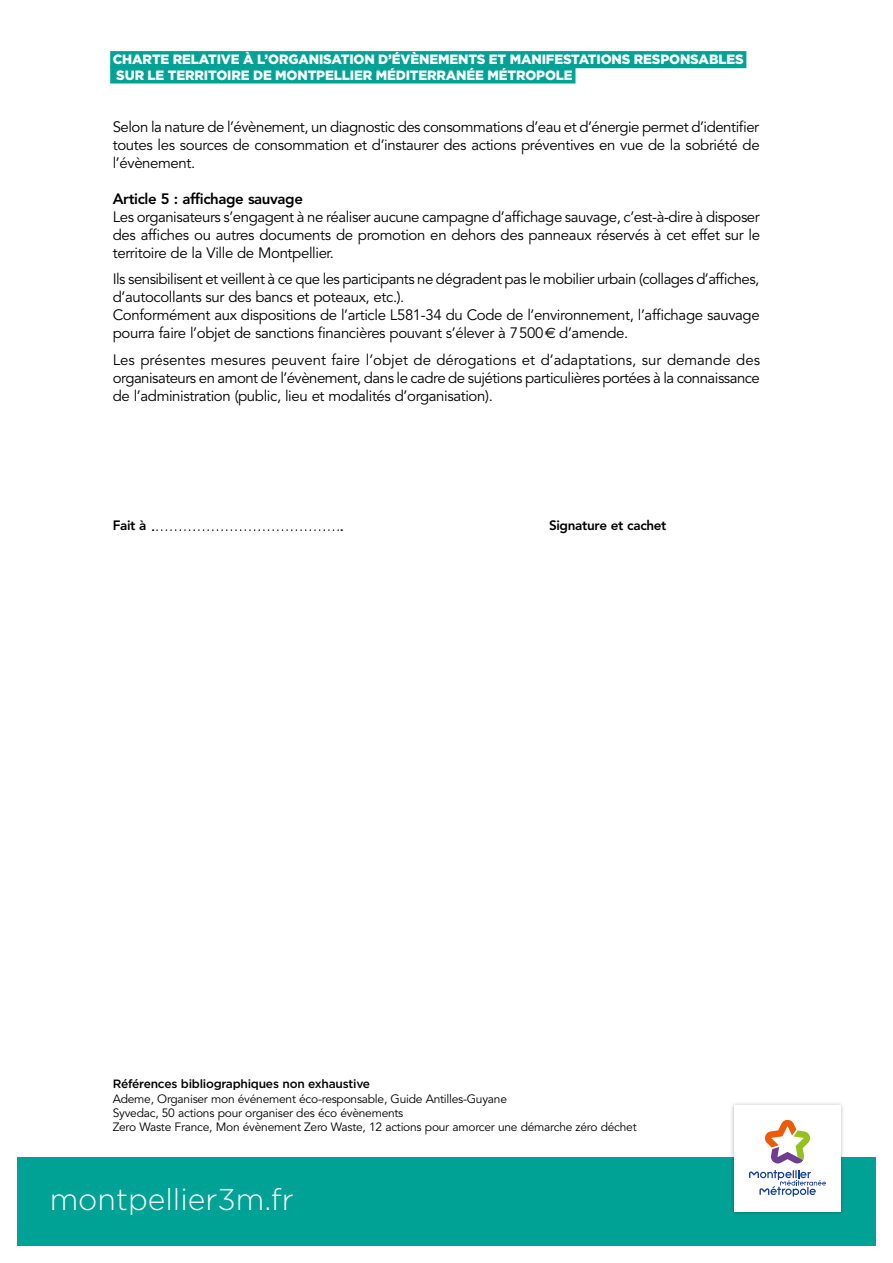
<style>
.page{position:relative;width:893px;height:1263px;background:#fff}
.page>*{position:absolute;margin:0;border:0;box-sizing:border-box;transform-origin:0 0}
.t1{font:300 30.15px "Gotham";color:#fff}
.t2{font:15px/18px "Avenir";letter-spacing:-.025em;color:#000;text-align:justify}
.t3{font:15px "Avenir Black 4";letter-spacing:-.025em;color:#000}
.t4{font:900 13.5px/15.3px "Gotham";letter-spacing:-.01em;color:#fff}
.t5{font:13.5px "Avenir Black 4";letter-spacing:-.025em;color:#000}
.t6{font:12px/14.4px "Avenir";letter-spacing:-.02em;color:#000}
.t7{font:500 12px "Gotham";letter-spacing:-.02em;color:#000}
.s1{font-family:"Euro Sans"}
</style>
<div class="page">
<div style="left:17px;top:1158px;width:859px;height:88px;background:#00a295"></div>
<img style="left:728px;top:1103px;width:119px;height:111px">
<svg style="left:734px;top:1105px;width:107px;height:106px"></svg>
<svg style="left:153px;top:529px;width:189px;height:2px"></svg>
<div style="left:110px;top:51px;width:636px;height:17px;background:#00a295"></div>
<div style="left:110px;top:66px;width:465px;height:17px;background:#00a295"></div>
<p class="t4" style="left:113px;top:52px;width:632px">CHARTE RELATIVE À L’ORGANISATION D’ÉVÈNEMENTS ET MANIFESTATIONS RESPONSABLES<br>SUR LE TERRITOIRE DE MONTPELLIER MÉDITERRANÉE MÉTROPOLE</p>
<p class="t2" style="left:113px;top:118px;width:648px">Selon la nature de l’évènement, un diagnostic des consommations d’eau et d’énergie permet d’identifier toutes les sources de consommation et d’instaurer des actions préventives en vue de la sobriété de l’évènement.</p>
<p class="t3" style="left:113px;top:189px;width:192px">Article 5 : affichage sauvage</p>
<p class="t2" style="left:113px;top:208px;width:649px">Les organisateurs s’engagent à ne réaliser aucune campagne d’affichage sauvage, c’est-à-dire à disposer des affiches ou autres documents de promotion en dehors des panneaux réservés à cet effet sur le territoire de la Ville de Montpellier.</p>
<p class="t2" style="left:113px;top:270px;width:648px;text-align:left">Ils sensibilisent et veillent à ce que les participants ne dégradent pas le mobilier urbain (collages d’affiches, d’autocollants sur des bancs et poteaux, etc.).<br>Conformément aux dispositions de l’article L581-34 du Code de l’environnement, l’affichage sauvage pourra faire l’objet de sanctions financières pouvant s’élever à 7500<span class="s1">€</span> d’amende.</p>
<p class="t2" style="left:113px;top:351px;width:649px">Les présentes mesures peuvent faire l’objet de dérogations et d’adaptations, sur demande des organisateurs en amont de l’évènement, dans le cadre de sujétions particulières portées à la connaissance de l’administration (public, lieu et modalités d’organisation).</p>
<p class="t5" style="left:113px;top:517px;width:35px">Fait à</p>
<p class="t5" style="left:549px;top:517px;width:119px">Signature et cachet</p>
<p class="t7" style="left:113px;top:1076px;width:259px">Références bibliographiques non exhaustive</p>
<p class="t6" style="left:113px;top:1091px;width:525px">Ademe, Organiser mon événement éco-responsable, Guide Antilles-Guyane<br>Syvedac, 50 actions pour organiser des éco évènements<br>Zero Waste France, Mon évènement Zero Waste, 12 actions pour amorcer une démarche zéro déchet</p>
<h1 class="t1" style="left:50px;top:1180px;width:245px">montpellier3m.fr</h1>
</div>
